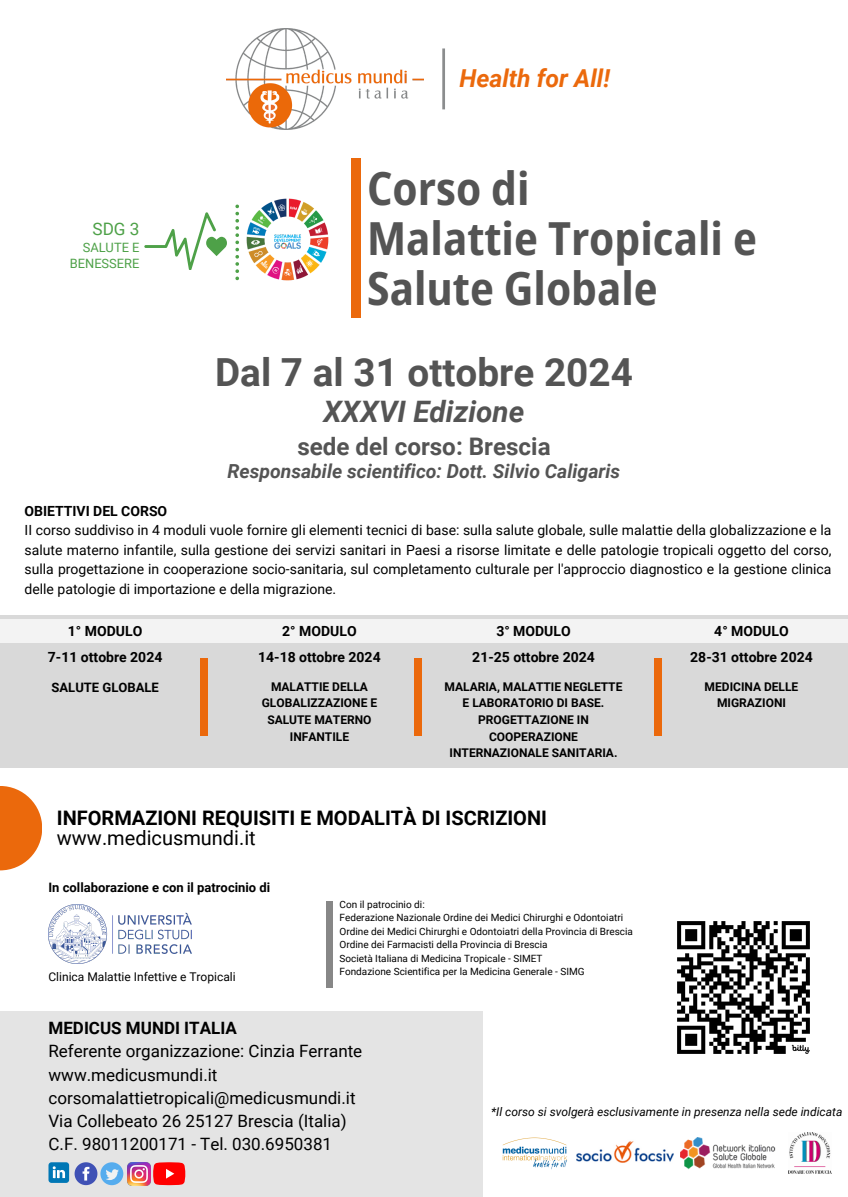
<style>
.page{position:relative;width:848px;height:1197px;background:#fff}
.page>*{position:absolute;margin:0;border:0;box-sizing:border-box;transform-origin:0 0}
.t1{font:700 semi-condensed 45.6px/50.4px "Open Sans";color:#545454}
.t2{font:700 38.7px "Roboto";color:#545454}
.t3{font:italic 700 29.6px "Roboto";color:#545454}
.t4{font:italic 700 24.7px "Roboto";color:#eb690c}
.t5{font:700 24.2px "Roboto";color:#545454}
.t6{font:700 20px "Roboto";color:#000}
.t7{font:20px "Roboto";color:#000}
.t8{font:italic 700 19.4px "Roboto";color:#545454}
.t9{font:17.2px "Roboto";color:#4ea148}
.t10{font:17px/23.2px "Roboto";color:#000}
.t11{font:700 17px "Roboto";color:#000}
.t12{font:14px/19.5px "Roboto";color:#000;text-align:justify}
.t13{font:700 14px "Roboto";color:#000}
.t14{font:700 13px "Roboto";color:#000}
.t15{font:12.9px/16.1px "Roboto";color:#4ea148;text-align:right}
.t16{font:700 12px/16.7px "Roboto";color:#000;text-align:center}
.t17{font:italic 12px "Roboto";color:#000}
.t18{font:12px "Roboto";color:#000}
.t19{font:10px "Roboto";color:#000}
</style>
<div class="page">
<img style="left:226px;top:28px;width:198px;height:102px">
<hr style="left:442px;top:48px;width:3px;height:61px;background:#8b8d8e">
<div style="left:0;top:1010px;width:482px;height:186px;background:#e4e4e4"></div>
<img style="left:502px;top:1137px;width:65px;height:32px">
<img style="left:576px;top:1141px;width:98px;height:22px">
<img style="left:680px;top:1137px;width:96px;height:32px">
<img style="left:788px;top:1132px;width:43px;height:41px">
<svg style="left:75px;top:1162px;width:22px;height:22px"></svg>
<div style="left:100px;top:1162px;width:23px;height:22px;background:#55acee;border-radius:50%"></div>
<svg style="left:106px;top:1169px;width:13px;height:10px"></svg>
<img style="left:127px;top:1162px;width:23px;height:22px">
<svg style="left:153px;top:1162px;width:32px;height:22px"></svg>
<svg style="left:48px;top:1162px;width:21px;height:20px"></svg>
<div style="left:0;top:615px;width:848px;height:153px;background:#d9d9d9"></div>
<svg style="left:0;top:786px;width:42px;height:84px;fill:#eb690c"></svg>
<img style="left:48px;top:904px;width:144px;height:59px">
<div style="left:326px;top:900px;width:7px;height:87px;background:#878787"></div>
<div style="left:351px;top:158px;width:9px;height:159px;background:#eb690c"></div>
<img style="left:235px;top:198px;width:94px;height:83px">
<svg style="left:144px;top:212px;width:83px;height:58px"></svg>
<div style="left:200px;top:658px;width:8px;height:77px;background:#eb690c"></div>
<div style="left:414px;top:658px;width:8px;height:77px;background:#eb690c"></div>
<div style="left:654px;top:658px;width:8px;height:77px;background:#eb690c"></div>
<img style="left:677px;top:921px;width:133px;height:133px">
<div style="left:0;top:619px;width:848px;height:24px;background:#f3f3f3"></div>
<p class="t9" style="left:92px;top:218px;width:48px">SDG 3</p>
<p class="t15" style="left:70px;top:239px;width:71px">SALUTE E<br>BENESSERE</p>
<p class="t4" style="left:459px;top:64px;width:152px">Health for All!</p>
<p class="t1" style="left:367px;top:162px;width:391px">Corso di<br>Malattie Tropicali e<br>Salute Globale</p>
<p class="t2" style="left:215px;top:349px;width:419px">Dal 7 al 31 ottobre 2024</p>
<p class="t3" style="left:323px;top:395px;width:202px">XXXVI Edizione</p>
<p class="t5" style="left:297px;top:432px;width:255px">sede del corso: Brescia</p>
<p class="t8" style="left:227px;top:460px;width:394px">Responsabile scientifico: Dott. Silvio Caligaris</p>
<p class="t13" style="left:25px;top:503px;width:144px">OBIETTIVI DEL CORSO</p>
<p class="t12" style="left:25px;top:520px;width:808px">II corso suddiviso in 4 moduli vuole fornire gli elementi tecnici di base: sulla salute globale, sulle malattie della globalizzazione e la salute materno infantile, sulla gestione dei servizi sanitari in Paesi a risorse limitate e delle patologie tropicali oggetto del corso, sulla progettazione in cooperazione socio-sanitaria, sul completamento culturale per l'approccio diagnostico e la gestione clinica delle patologie di importazione e della migrazione.</p>
<p class="t13" style="left:68px;top:623px;width:76px">1° MODULO</p>
<p class="t13" style="left:48px;top:649px;width:116px">7-11 ottobre 2024</p>
<p class="t14" style="left:52px;top:679px;width:109px">SALUTE GLOBALE</p>
<p class="t13" style="left:282px;top:623px;width:76px">2° MODULO</p>
<p class="t13" style="left:258px;top:649px;width:124px">14-18 ottobre 2024</p>
<p class="t16" style="left:262px;top:678px;width:117px">MALATTIE DELLA<br>GLOBALIZZAZIONE E<br>SALUTE MATERNO<br>INFANTILE</p>
<p class="t13" style="left:496px;top:623px;width:76px">3° MODULO</p>
<p class="t13" style="left:472px;top:649px;width:124px">21-25 ottobre 2024</p>
<p class="t16" style="left:444px;top:678px;width:179px">MALARIA, MALATTIE NEGLETTE<br>E LABORATORIO DI BASE.<br>PROGETTAZIONE IN<br>COOPERAZIONE<br>INTERNAZIONALE SANITARIA.</p>
<h3 class="t6" style="left:57px;top:806px;width:491px">INFORMAZIONI REQUISITI E MODALITÀ DI ISCRIZIONI</h3>
<h3 class="t7" style="left:57px;top:826px;width:200px">www.medicusmundi.it</h3>
<h5 class="t14" style="left:48px;top:880px;width:223px">In collaborazione e con il patrocinio di</h5>
<h3 class="t18" style="left:48px;top:970px;width:189px">Clinica Malattie Infettive e Tropicali</h3>
<p class="t19" style="left:339px;top:898px;width:87px">Con il patrocinio di:</p>
<p class="t19" style="left:339px;top:911px;width:285px">Federazione Nazionale Ordine dei Medici Chirurghi e Odontoiatri</p>
<p class="t19" style="left:339px;top:925px;width:295px">Ordine dei Medici Chirurghi e Odontoiatri della Provincia di Brescia</p>
<h1 class="t19" style="left:339px;top:938px;width:210px">Ordine dei Farmacisti della Provincia di Brescia</h1>
<h2 class="t19" style="left:339px;top:952px;width:204px">Società Italiana di Medicina Tropicale - SIMET</h2>
<h3 class="t19" style="left:339px;top:965px;width:246px">Fondazione Scientifica per la Medicina Generale - SIMG</h3>
<p class="t13" style="left:714px;top:623px;width:76px">4° MODULO</p>
<p class="t13" style="left:690px;top:649px;width:124px">28-31 ottobre 2024</p>
<p class="t16" style="left:704px;top:678px;width:95px">MEDICINA DELLE<br>MIGRAZIONI</p>
<p class="t11" style="left:48px;top:1018px;width:190px">MEDICUS MUNDI ITALIA</p>
<p class="t10" style="left:48px;top:1039px;width:315px">Referente organizzazione: Cinzia Ferrante www.medicusmundi.it corsomalattietropicali@medicusmundi.it Via Collebeato 26 25127 Brescia (Italia)<br>C.F. 98011200171 - Tel. 030.6950381</p>
<p class="t17" style="left:491px;top:1104px;width:353px">*Il corso si svolgerà esclusivamente in presenza nella sede indicata</p>
</div>
